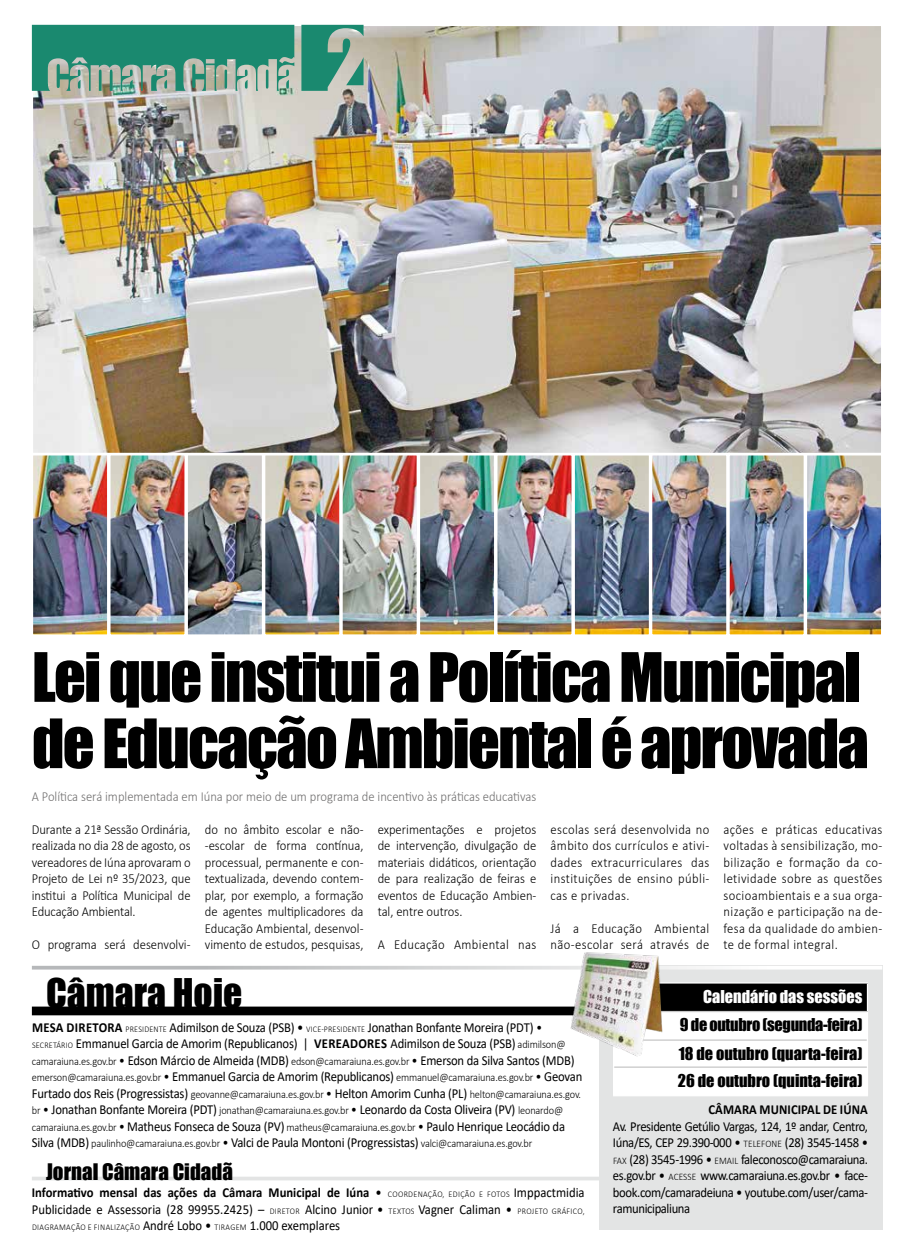
<style>
.page{position:relative;width:900px;height:1255px;background:#fff}
.page>*{position:absolute;margin:0;border:0;box-sizing:border-box;transform-origin:0 0}
.t1{font:62.75px/66.2px "Impact";letter-spacing:-.03em;color:#000}
.t2{font:37.5px "Impact";color:#000}
.t3{font:21px "Impact";color:#000}
.t4{font:16.25px/28.6px "Impact";color:#000}
.t5{font:16.25px "Impact";color:#fff}
.t6{font:300 13.75px/16.5px "Calibri";color:#000;text-align:justify;scale:.92 1}
.t7{font:13.75px/16.5px "Calibri";letter-spacing:-.015em;color:#000;scale:.92 1}
.t8{font:300 13.75px "Calibri";color:#706f6f;scale:.92 1}
.t9{font:300 13.75px/16.5px "Calibri";letter-spacing:.03em;color:#000;scale:.92 1}
.t10{font:700 13.75px "Calibri";letter-spacing:.01em;color:#000;scale:.92 1}
.t11{font:300 11.25px/16.5px "Calibri";letter-spacing:-.015em;color:#000;scale:.92 1}
.t12{font:300 8.75px "Calibri";letter-spacing:.04em;color:#000;scale:.92 1}
.s1{font-weight:700}
.s2{font-weight:300;font-size:8.75px}
.s3{font-weight:300}
.s4{font-weight:300;font-size:11.25px}
.s5{font-size:13.75px}
.s6{font-weight:400;font-size:13.75px}
.s7{font-weight:300;font-size:10px}
</style>
<div class="page">
<div style="left:599px;top:965px;width:283px;height:265px;background:#e3e4e4"></div>
<hr style="left:613px;top:982px;width:255px;height:1px;background:#fff">
<svg style="left:613px;top:983px;width:255px;height:112px;background:#c4c4c4"></svg>
<hr style="left:613px;top:1095px;width:255px;height:1px;background:#fff">
<hr style="left:614px;top:1066px;width:253px;height:1px;background:#c6c6c6">
<hr style="left:32px;top:1177px;width:567px;height:3px;background:#e3e4e4">
<div style="left:32px;top:1006px;width:612px;height:9px;background:#000"></div>
<svg style="left:32px;top:965px;width:850px;height:4px"></svg>
<img style="left:562px;top:952px;width:107px;height:106px">
<img style="left:34px;top:27px;width:847px;height:607px">
<div style="left:31px;top:453px;width:79px;height:184px;border:2px solid #fff"></div>
<div style="left:108px;top:453px;width:79px;height:184px;border:2px solid #fff"></div>
<div style="left:185px;top:453px;width:79px;height:184px;border:2px solid #fff"></div>
<div style="left:263px;top:453px;width:79px;height:184px;border:2px solid #fff"></div>
<div style="left:340px;top:453px;width:79px;height:184px;border:2px solid #fff"></div>
<div style="left:418px;top:453px;width:79px;height:184px;border:2px solid #fff"></div>
<div style="left:495px;top:453px;width:79px;height:184px;border:2px solid #fff"></div>
<div style="left:572px;top:453px;width:79px;height:184px;border:2px solid #fff"></div>
<div style="left:650px;top:453px;width:79px;height:184px;border:2px solid #fff"></div>
<div style="left:727px;top:453px;width:79px;height:184px;border:2px solid #fff"></div>
<div style="left:805px;top:453px;width:79px;height:184px;border:2px solid #fff"></div>
<svg style="left:32px;top:25px;width:262px;height:66px;background:#4d9883"></svg>
<svg style="left:301px;top:25px;width:63px;height:66px;background:#599e89"></svg>
<h1 class="t1" style="left:32px;top:642px;width:839px">Lei que institui a Política Municipal de Educação Ambiental é aprovada</h1>
<p class="t8" style="left:32px;top:787px;width:550px">A Política será implementada em Iúna por meio de um programa de incentivo às práticas educativas</p>
<p class="t6" style="left:378px;top:820px;width:174px">experimentações e projetos de intervenção, divulgação de materiais didáticos, orientação de para realização de feiras e eventos de Educação Ambien&shy;tal, entre outros.</p>
<p class="t9" style="left:378px;top:936px;width:174px">A Educação Ambiental nas</p>
<p class="t6" style="left:205px;top:820px;width:174px">do no âmbito escolar e não--escolar de forma contínua, processual, permanente e con&shy;textualizada, devendo contem&shy;plar, por exemplo, a formação de agentes multiplicadores da Educação Ambiental, desenvol&shy;vimento de estudos, pesquisas,</p>
<p class="t6" style="left:32px;top:820px;width:174px">Durante a 21ª Sessão Ordinária, realizada no dia 28 de agosto, os vereadores de Iúna aprovaram o Projeto de Lei nº 35/2023, que institui a Política Municipal de Educação Ambiental.</p>
<p class="t6" style="left:32px;top:936px;width:174px">O programa será desenvolvi-</p>
<p class="t6" style="left:551px;top:820px;width:174px">escolas será desenvolvida no âmbito dos currículos e ativi&shy;dades extracurriculares das instituições de ensino públi&shy;cas e privadas.</p>
<p class="t9" style="left:551px;top:919px;width:174px">Já a Educação Ambiental não-escolar será através de</p>
<p class="t6" style="left:724px;top:820px;width:174px">ações e práticas educativas voltadas à sensibilização, mo&shy;bilização e formação da co&shy;letividade sobre as questões socioambientais e a sua orga&shy;nização e participação na de&shy;fesa da qualidade do ambien&shy;te de formal integral.</p>
<h2 class="t2" style="left:46px;top:964px;width:198px">Câmara Hoje</h2>
<p class="t7" style="left:32px;top:1018px;width:592px"><span class="s1">MESA DIRETORA</span> <span class="s2">PRESIDENTE</span> Adimilson de Souza (PSB) • <span class="s2">VICE-PRESIDENTE</span> Jonathan Bonfante Moreira (PDT) <span class="s3">•<br></span><span class="s2">SECRETÁRIO</span> Emmanuel Garcia de Amorim (Republicanos) | <span class="s1">VEREADORES</span> Adimilson de Souza (PSB) <span class="s4">adimilson@ camaraiuna.es.gov.br</span> <span class="s3">•</span> Edson Márcio de Almeida (MDB) <span class="s4">edson@camaraiuna.es.gov.br</span> <span class="s3">•</span> Emerson da Silva Santos (MDB)</p>
<p class="t11" style="left:32px;top:1069px;width:600px">emerson@camaraiuna.es.gov.br <span class="s5">•</span> <span class="s6">Emmanuel Garcia de Amorim (Republicanos)</span> emmanuel@camaraiuna.es.gov.br <span class="s5">•</span> <span class="s6">Geovan<br>Furtado dos Reis (Progressistas)</span> geovanne@camaraiuna.es.gov.br <span class="s5">•</span> <span class="s6">Helton Amorim Cunha (PL)</span> helton@camaraiuna.es.gov.</p>
<p class="t7" style="left:32px;top:1101px;width:579px"><span class="s4">br</span> <span class="s3">•</span> Jonathan Bonfante Moreira (PDT) <span class="s4">jonathan@camaraiuna.es.gov.br</span> <span class="s3">•</span> Leonardo da Costa Oliveira (PV) <span class="s4">leonardo@</span></p>
<p class="t11" style="left:32px;top:1118px;width:581px">camaraiuna.es.gov.br <span class="s5">•</span> <span class="s6">Matheus Fonseca de Souza (PV)</span> matheus@camaraiuna.es.gov.br <span class="s5">•</span> <span class="s6">Paulo Henrique Leocádio da<br>Silva (MDB)</span> paulinho@camaraiuna.es.gov.br <span class="s5">•</span> <span class="s6">Valci de Paula Montoni (Progressistas)</span> valci@camaraiuna.es.gov.br</p>
<h3 class="t3" style="left:46px;top:1155px;width:188px">Jornal Câmara Cidadã</h3>
<p class="t7" style="left:32px;top:1183px;width:602px"><span class="s1">Informativo mensal das ações da Câmara Municipal de Iúna</span> • <span class="s2">COORDENAÇÃO, EDIÇÃO E FOTOS</span> Imppactmidia<br>Publicidade e Assessoria (28 99955.2425) – <span class="s2">DIRETOR</span> Alcino Junior • <span class="s2">TEXTOS</span> Vagner Caliman • <span class="s2">PROJETO GRÁFICO,</span></p>
<p class="t12" style="left:32px;top:1221px;width:337px">DIAGRAMAÇÃO E FINALIZAÇÃO <span class="s6">André Lobo •</span> TIRAGEM <span class="s6">1.000 exemplares</span></p>
<p class="t5" style="left:703px;top:983px;width:161px">Calendário das sessões</p>
<p class="t4" style="left:679px;top:1010px;width:185px">9 de outubro (segunda-feira)<br>18 de outubro (quarta-feira)</p>
<p class="t4" style="left:678px;top:1065px;width:186px">26 de outubro (quinta-feira)</p>
<p class="t10" style="left:709px;top:1100px;width:175px">CÂMARA MUNICIPAL DE IÚNA</p>
<p class="t7" style="left:613px;top:1117px;width:279px;text-align:justify">Av. Presidente Getúlio Vargas, 124, 1º andar, Centro, Iúna/ES, CEP 29.390-000 • <span class="s7">TELEFONE</span> (28) 3545-1458 • <span class="s7">FAX</span> (28) 3545-1996 • <span class="s7">EMAIL</span> faleconosco@camaraiuna. es.gov.br • <span class="s7">ACESSE</span> www.camaraiuna.es.gov.br • face&shy;book.com/camaradeiuna • youtube.com/user/cama&shy;ramunicipaliuna</p>
</div>
